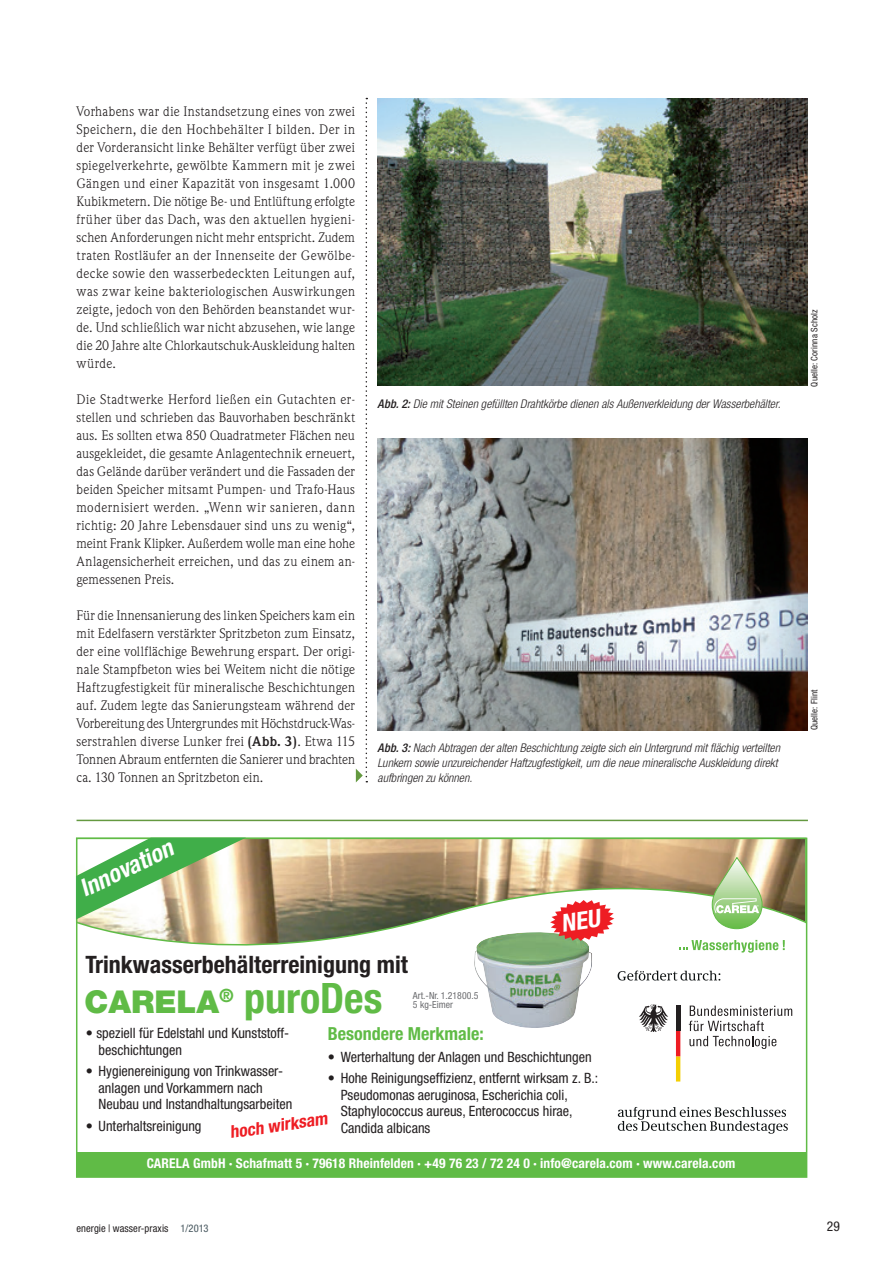
<style>
.page{position:relative;width:893px;height:1263px;background:#fff}
.page>*{position:absolute;margin:0;border:0;box-sizing:border-box;transform-origin:0 0}
.t1{font:700 condensed 42px "Helvetica Neue LT";color:#60bb46}
.t2{font:900 31.5px "Helvetica Neue LT";color:#60bb46}
.t3{font:700 condensed 24px "Helvetica Neue LT";color:#231f20}
.t4{font:italic 700 condensed 24px "Helvetica Neue LT";color:#fff}
.t5{font:700 condensed 18px "Helvetica Neue LT";color:#60bb46}
.t6{font:700 condensed 17.4px "Helvetica Neue LT";color:#ee1d23}
.t7{font:condensed 14.25px/16.5px "Helvetica Neue LT";color:#231f20}
.t8{font:13.5px/18px "Weidemann";letter-spacing:.005em;color:#231f20;text-align:justify}
.t9{font:700 condensed 13.5px "Helvetica Neue LT";letter-spacing:.01em;color:#fff}
.t10{font:condensed 13.5px "Helvetica Neue LT Std";color:#231f20}
.t11{font:italic 300 condensed 12px/15px "Helvetica Neue LT Std";letter-spacing:.005em;color:#231f20}
.t12{font:condensed 10.5px "Helvetica Neue LT Std";letter-spacing:.005em;color:#231f20}
.t13{font:condensed 9.75px/9px "Helvetica Neue LT";color:#6c6d70}
.t14{font:condensed 9px "Helvetica Neue LT Std";letter-spacing:.015em;color:#231f20}
.s1{font-weight:700}
.s2{font-weight:500}
.s3{color:#45555d}
</style>
<div class="page">
<img style="left:378px;top:98px;width:430px;height:288px">
<img style="left:378px;top:438px;width:430px;height:292px">
<div style="left:76px;top:1153px;width:730px;height:24px;background:#60bb46"></div>
<svg style="left:75px;top:837px;width:732px;height:140px"></svg>
<svg style="left:712px;top:857px;width:51px;height:73px"></svg>
<svg style="left:679px;top:940px;width:106px;height:13px"></svg>
<div style="left:607px;top:964px;width:191px;height:177px;background:#fff"></div>
<svg style="left:676px;top:1031px;width:4px;height:50px"></svg>
<svg style="left:639px;top:1004px;width:29px;height:28px"></svg>
<hr style="left:676px;top:1006px;width:4px;height:25px;background:#231f20">
<svg style="left:689px;top:1005px;width:103px;height:44px"></svg>
<svg style="left:618px;top:970px;width:102px;height:10px"></svg>
<svg style="left:618px;top:1107px;width:170px;height:27px"></svg>
<svg style="left:76px;top:838px;width:170px;height:81px"></svg>
<img style="left:474px;top:932px;width:118px;height:96px">
<svg style="left:356px;top:98px;width:11px;height:684px"></svg>
<hr style="left:77px;top:820px;width:731px;height:1px;background:#649940">
<svg style="left:550px;top:900px;width:64px;height:41px"></svg>
<p class="t8" style="left:77px;top:102px;width:280px">Vorhabens war die Instandsetzung eines von zwei Speichern, die den Hochbehälter I bilden. Der in der Vorderansicht linke Behälter verfügt über zwei spiegelverkehrte, gewölbte Kammern mit je zwei Gängen und einer Kapazität von insgesamt 1.000<br>Kubikmetern. Die nötige Be- und Entlüftung erfolgte früher über das Dach, was den aktuellen hygieni&shy;schen Anforderungen nicht mehr entspricht. Zudem traten Rostläufer an der Innenseite der Gewölbe&shy;decke sowie den wasserbedeckten Leitungen auf, was zwar keine bakteriologischen Auswirkungen zeigte, jedoch von den Behörden beanstandet wur&shy;de. Und schließlich war nicht abzusehen, wie lange die 20 Jahre alte Chlorkautschuk-Auskleidung halten würde.</p>
<p class="t8" style="left:77px;top:390px;width:280px">Die Stadtwerke Herford ließen ein Gutachten er&shy;stellen und schrieben das Bauvorhaben beschränkt aus. Es sollten etwa 850 Quadratmeter Flächen neu ausgekleidet, die gesamte Anlagentechnik erneuert, das Gelände darüber verändert und die Fassaden der beiden Speicher mitsamt Pumpen- und Trafo-Haus modernisiert werden. „Wenn wir sanieren, dann richtig: 20 Jahre Lebensdauer sind uns zu wenig“, meint Frank Klipker. Außerdem wolle man eine hohe Anlagensicherheit erreichen, und das zu einem an&shy;gemessenen Preis.</p>
<p class="t8" style="left:77px;top:606px;width:280px">Für die Innensanierung des linken Speichers kam ein mit Edelfasern verstärkter Spritzbeton zum Einsatz, der eine vollflächige Bewehrung erspart. Der origi&shy;nale Stampfbeton wies bei Weitem nicht die nötige Haftzugfestigkeit für mineralische Beschichtungen auf. Zudem legte das Sanierungsteam während der Vorbereitung des Untergrundes mit Höchstdruck-Was&shy;serstrahlen diverse Lunker frei <span class="s1">(Abb. 3)</span>. Etwa 115<br>Tonnen Abraum entfernten die Sanierer und brachten ca. 130 Tonnen an Spritzbeton ein.</p>
<p class="t11" style="left:378px;top:396px;width:404px"><span class="s2">Abb. 2:</span> Die mit Steinen gefüllten Drahtkörbe dienen als Außenverkleidung der Wasserbehälter.</p>
<p class="t11" style="left:378px;top:740px;width:404px"><span class="s2">Abb. 3:</span> Nach Abtragen der alten Beschichtung zeigte sich ein Untergrund mit flächig verteilten<br>Lunkern sowie unzureichender Haftzugfestigkeit, um die neue mineralische Auskleidung direkt aufbringen zu können.</p>
<h3 class="t4" style="left:75px;top:877px;width:102px;rotate:-26deg">Innovation</h3>
<h3 class="t3" style="left:85px;top:949px;width:324px">Trinkwasserbehälterreinigung mit</h3>
<h2 class="t2" style="left:84px;top:983px;width:151px">CARELA<sup>®</sup></h2>
<h1 class="t1" style="left:244px;top:972px;width:140px">puroDes</h1>
<p class="t13" style="left:413px;top:991px;width:67px">Art.-Nr. 1.21800.5<br>5 kg-Eimer</p>
<h3 class="t5" style="left:328px;top:1023px;width:157px">Besondere Merkmale:</h3>
<p class="t7" style="left:328px;top:1048px;width:265px">• Werterhaltung der Anlagen und Beschichtungen</p>
<p class="t7" style="left:341px;top:1070px;width:259px;text-indent:-13px">• Hohe Reinigungseffizienz, entfernt wirksam z. B.:<br>Pseudomonas aeruginosa, Escherichia coli, Staphylococcus aureus, Enterococcus hirae, Candida albicans</p>
<p class="t7" style="left:99px;top:1025px;width:192px;text-indent:-13px">• speziell für Edelstahl und Kunststoff&shy;beschichtungen</p>
<p class="t7" style="left:99px;top:1063px;width:195px;text-indent:-13px">• Hygienereinigung von Trinkwasser&shy;anlagen und Vorkammern nach<br>Neubau und Instandhaltungsarbeiten</p>
<p class="t7" style="left:86px;top:1117px;width:117px">• Unterhaltsreinigung</p>
<p class="t6" style="left:229px;top:1121px;width:100px;rotate:-8deg">hoch wirksam</p>
<p class="t9" style="left:147px;top:1155px;width:590px">CARELA GmbH · Schafmatt 5 · 79618 Rheinfelden · +49 76 23 / 72 24 0 · info@carela.com · www.carela.com</p>
<p class="t14" style="left:809px;top:387px;width:79px;rotate:-90deg">Quelle: Corinna Scholz</p>
<p class="t14" style="left:809px;top:730px;width:42px;rotate:-90deg">Quelle: Flint</p>
<p class="t12" style="left:77px;top:1222px;width:134px">energie | wasser-praxis <span class="s3">1/2013</span></p>
<p class="t10" style="left:827px;top:1219px;width:14px">29</p>
</div>
